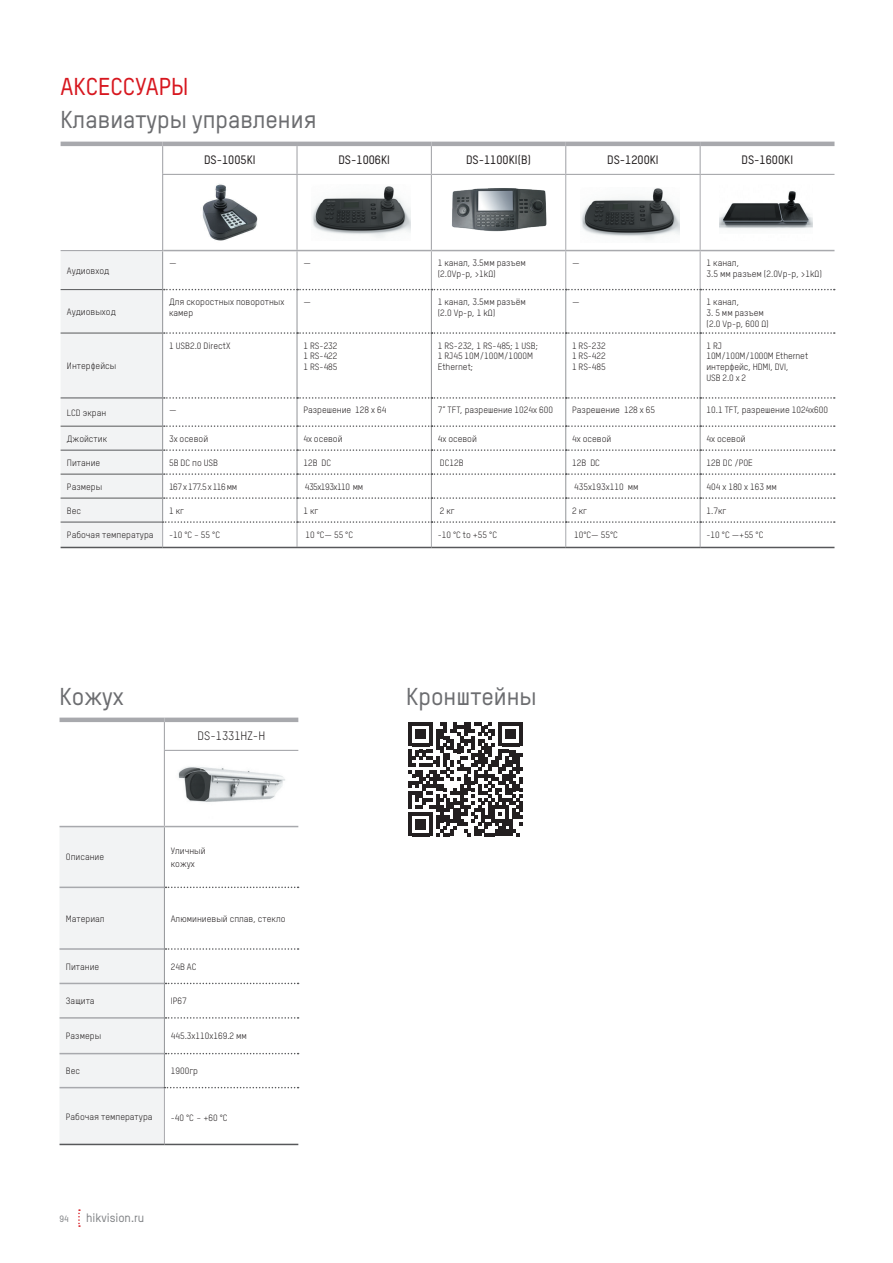
<style>
.page{position:relative;width:893px;height:1263px;background:#fff}
.page>*{position:absolute;margin:0;border:0;box-sizing:border-box;transform-origin:0 0}
.t1{font:500 24px "TSTARPRO";color:#6c6d70}
.t2{font:500 24px "TSTARPRO";color:#d7171f}
.table_body{font:500 12px "TSTARPRO";color:#231f20}
.t3{font:500 12px "TSTARPRO";color:#808285}
.t4{font:12px "TSTARPRO";color:#231f20}
.table_body-2{font:9px/10.8px "TSTARPRO";color:#231f20}
.table_body-3{font:9px "TSTARPRO";letter-spacing:-.05em;color:#231f20}
.t5{font:500 9px "TSTARPRO";color:#808285}
</style>
<div class="page">
<svg style="left:78px;top:1209px;width:2px;height:18px"></svg>
<svg style="left:409px;top:722px;width:114px;height:114px"></svg>
<hr style="left:164px;top:751px;width:1px;height:75px;background:#a8a9ad">
<svg style="left:164px;top:722px;width:1px;height:28px"></svg>
<hr style="left:164px;top:750px;width:134px;height:1px;background:#a8a9ad">
<hr style="left:60px;top:1144px;width:104px;height:1px;background:#57585a">
<hr style="left:60px;top:718px;width:104px;height:4px;background:#a8a9ad">
<hr style="left:164px;top:718px;width:134px;height:4px;background:#a8a9ad">
<hr style="left:164px;top:1144px;width:134px;height:1px;background:#57585a">
<svg style="left:60px;top:826px;width:239px;height:318px"></svg>
<img style="left:178px;top:766px;width:107px;height:36px">
<hr style="left:61px;top:547px;width:102px;height:1px;background:#57585a">
<hr style="left:163px;top:547px;width:134px;height:1px;background:#57585a">
<hr style="left:297px;top:547px;width:134px;height:1px;background:#57585a">
<hr style="left:431px;top:547px;width:135px;height:1px;background:#57585a">
<hr style="left:566px;top:547px;width:134px;height:1px;background:#57585a">
<hr style="left:700px;top:547px;width:134px;height:1px;background:#57585a">
<hr style="left:163px;top:142px;width:134px;height:4px;background:#a8a9ad">
<hr style="left:297px;top:142px;width:134px;height:4px;background:#a8a9ad">
<hr style="left:431px;top:142px;width:135px;height:4px;background:#a8a9ad">
<hr style="left:566px;top:142px;width:134px;height:4px;background:#a8a9ad">
<hr style="left:700px;top:142px;width:134px;height:4px;background:#a8a9ad">
<hr style="left:61px;top:142px;width:102px;height:4px;background:#a8a9ad">
<svg style="left:61px;top:146px;width:774px;height:401px"></svg>
<hr style="left:162px;top:175px;width:1px;height:75px;background:#a8a9ad">
<hr style="left:61px;top:250px;width:102px;height:1px;background:#a8a9ad">
<img style="left:185px;top:184px;width:78px;height:58px">
<img style="left:311px;top:185px;width:99px;height:55px">
<img style="left:580px;top:187px;width:100px;height:55px">
<img style="left:720px;top:185px;width:92px;height:55px">
<img style="left:446px;top:183px;width:105px;height:53px">
<p class="t2" style="left:61px;top:70px;width:129px">АКСЕССУАРЫ</p>
<p class="t1" style="left:61px;top:103px;width:258px">Клавиатуры управления</p>
<p class="table_body-2" style="left:67px;top:265px;width:44px">Аудиовход</p>
<p class="table_body" style="left:204px;top:151px;width:53px">DS-1005KI</p>
<p class="table_body" style="left:338px;top:151px;width:53px">DS-1006KI</p>
<p class="table_body" style="left:466px;top:151px;width:66px">DS-1100KI(B)</p>
<p class="table_body" style="left:607px;top:151px;width:53px">DS-1200KI</p>
<p class="table_body" style="left:742px;top:151px;width:53px">DS-1600KI</p>
<p class="table_body-2" style="left:169px;top:257px;width:9px">—</p>
<p class="table_body-2" style="left:303px;top:257px;width:9px">—</p>
<p class="table_body-2" style="left:438px;top:257px;width:90px">1 канал, 3.5мм разъем</p>
<p class="table_body-2" style="left:438px;top:268px;width:60px">(2.0Vp-p, &gt;1kΩ)</p>
<p class="table_body-2" style="left:572px;top:257px;width:9px">—</p>
<p class="table_body-2" style="left:706px;top:257px;width:34px">1 канал,</p>
<p class="table_body-2" style="left:706px;top:268px;width:117px">3.5 мм разъем (2.0Vp-p, &gt;1kΩ)</p>
<p class="table_body-2" style="left:67px;top:306px;width:50px">Аудиовыход</p>
<p class="table_body-2" style="left:169px;top:296px;width:117px">Для скоростных поворотных камер</p>
<p class="table_body-2" style="left:303px;top:296px;width:9px">—</p>
<p class="table_body-2" style="left:438px;top:296px;width:90px">1 канал, 3.5мм разъём</p>
<p class="table_body-2" style="left:438px;top:307px;width:59px">(2.0 Vp-p, 1 kΩ)</p>
<p class="table_body-2" style="left:572px;top:296px;width:9px">—</p>
<p class="table_body-2" style="left:706px;top:296px;width:34px">1 канал,</p>
<p class="table_body-2" style="left:706px;top:307px;width:59px">3. 5 мм разъем</p>
<p class="table_body-2" style="left:706px;top:318px;width:64px">(2.0 Vp-p, 600 Ω)</p>
<p class="table_body-2" style="left:67px;top:360px;width:51px">Интерфейсы</p>
<p class="table_body-2" style="left:169px;top:340px;width:63px">1 USB2.0 DirectX</p>
<p class="table_body-2" style="left:303px;top:340px;width:36px;text-align:justify">1 RS-232<br>1 RS-422<br>1 RS-485</p>
<p class="table_body-2" style="left:438px;top:340px;width:102px">1 RS-232, 1 RS-485; 1 USB;<br>1 RJ45 10M/100M/1000М<br>Ethernet;</p>
<p class="table_body-2" style="left:572px;top:340px;width:35px;text-align:justify">1 RS-232<br>1 RS-422<br>1 RS-485</p>
<p class="table_body-2" style="left:706px;top:340px;width:17px">1 RJ</p>
<p class="table_body-2" style="left:706px;top:350px;width:103px">10M/100M/1000M Ethernet интерфейс, HDMI, DVI,</p>
<p class="table_body-2" style="left:706px;top:372px;width:41px">USB 2.0 x 2</p>
<p class="table_body-2" style="left:67px;top:407px;width:41px">LCD экран</p>
<p class="table_body-2" style="left:169px;top:404px;width:9px">—</p>
<p class="table_body-2" style="left:303px;top:404px;width:84px">Разрешение 128 х 64</p>
<p class="table_body-2" style="left:438px;top:404px;width:117px">7” TFT, разрешение 1024х 600</p>
<p class="table_body-2" style="left:572px;top:404px;width:84px">Разрешение 128 х 65</p>
<p class="table_body-2" style="left:706px;top:404px;width:123px">10.1 TFT, разрешение 1024х600</p>
<p class="table_body-2" style="left:67px;top:433px;width:42px">Джойстик</p>
<p class="table_body-2" style="left:169px;top:433px;width:41px">3х осевой</p>
<p class="table_body-2" style="left:303px;top:433px;width:41px">4х осевой</p>
<p class="table_body-2" style="left:438px;top:433px;width:41px">4х осевой</p>
<p class="table_body-2" style="left:572px;top:433px;width:41px">4х осевой</p>
<p class="table_body-2" style="left:706px;top:433px;width:41px">4х осевой</p>
<p class="table_body-2" style="left:67px;top:457px;width:35px">Питание</p>
<p class="table_body-2" style="left:169px;top:457px;width:51px">5B DC по USB</p>
<p class="table_body-2" style="left:303px;top:457px;width:29px">12В DC</p>
<p class="table_body-2" style="left:440px;top:457px;width:25px">DC12В</p>
<p class="table_body-2" style="left:572px;top:457px;width:29px">12В DC</p>
<p class="table_body-2" style="left:706px;top:457px;width:48px">12В DC /POE</p>
<p class="table_body-2" style="left:67px;top:481px;width:37px">Размеры</p>
<p class="table_body-3" style="left:169px;top:480px;width:70px">167 x 177.5 x 116 мм</p>
<p class="table_body-3" style="left:305px;top:480px;width:60px">435x193x110 мм</p>
<p class="table_body-2" style="left:574px;top:481px;width:66px">435x193x110 мм</p>
<p class="table_body-2" style="left:706px;top:481px;width:72px">404 x 180 x 163 мм</p>
<p class="table_body-2" style="left:67px;top:505px;width:16px">Вес</p>
<p class="table_body-2" style="left:169px;top:505px;width:17px">1 кг</p>
<p class="table_body-2" style="left:303px;top:505px;width:17px">1 кг</p>
<p class="table_body-2" style="left:440px;top:505px;width:17px">2 кг</p>
<p class="table_body-2" style="left:572px;top:505px;width:17px">2 кг</p>
<p class="table_body-2" style="left:706px;top:505px;width:21px">1.7кг</p>
<p class="table_body-2" style="left:67px;top:529px;width:88px">Рабочая температура</p>
<p class="table_body-2" style="left:169px;top:529px;width:52px">-10 °C ~ 55 °C</p>
<p class="table_body-2" style="left:305px;top:529px;width:49px">10 °C— 55 °C</p>
<p class="table_body-2" style="left:438px;top:529px;width:61px">-10 °C to +55 °C</p>
<p class="table_body-2" style="left:574px;top:529px;width:45px">10°C— 55°C</p>
<p class="table_body-2" style="left:706px;top:529px;width:58px">-10 °C —+55 °C</p>
<p class="t1" style="left:60px;top:680px;width:66px">Кожух</p>
<p class="t1" style="left:406px;top:680px;width:131px">Кронштейны</p>
<p class="table_body-2" style="left:66px;top:851px;width:40px">Описание</p>
<p class="t4" style="left:198px;top:727px;width:69px">DS-1331HZ-H</p>
<p class="table_body-2" style="left:171px;top:845px;width:36px">Уличный</p>
<p class="table_body-2" style="left:171px;top:858px;width:26px">кожух</p>
<p class="table_body-2" style="left:66px;top:913px;width:40px">Материал</p>
<p class="table_body-2" style="left:171px;top:913px;width:116px">Алюминиевый сплав, стекло</p>
<p class="table_body-2" style="left:66px;top:961px;width:35px">Питание</p>
<p class="table_body-2" style="left:171px;top:961px;width:27px">24В АС</p>
<p class="table_body-2" style="left:66px;top:995px;width:30px">Защита</p>
<p class="table_body-2" style="left:171px;top:995px;width:17px">IP67</p>
<p class="table_body-2" style="left:66px;top:1030px;width:37px">Размеры</p>
<p class="table_body-2" style="left:171px;top:1030px;width:78px">445.3x110x169.2 мм</p>
<p class="table_body-2" style="left:66px;top:1065px;width:16px">Вес</p>
<p class="table_body-2" style="left:171px;top:1065px;width:29px">1900гр</p>
<p class="table_body-2" style="left:66px;top:1110px;width:88px">Рабочая температура</p>
<p class="table_body-2" style="left:171px;top:1112px;width:58px">-40 °C ~ +60 °C</p>
<p class="t5" style="left:60px;top:1212px;width:11px">94</p>
<h2 class="t3" style="left:86px;top:1210px;width:60px">hikvision.ru</h2>
</div>
